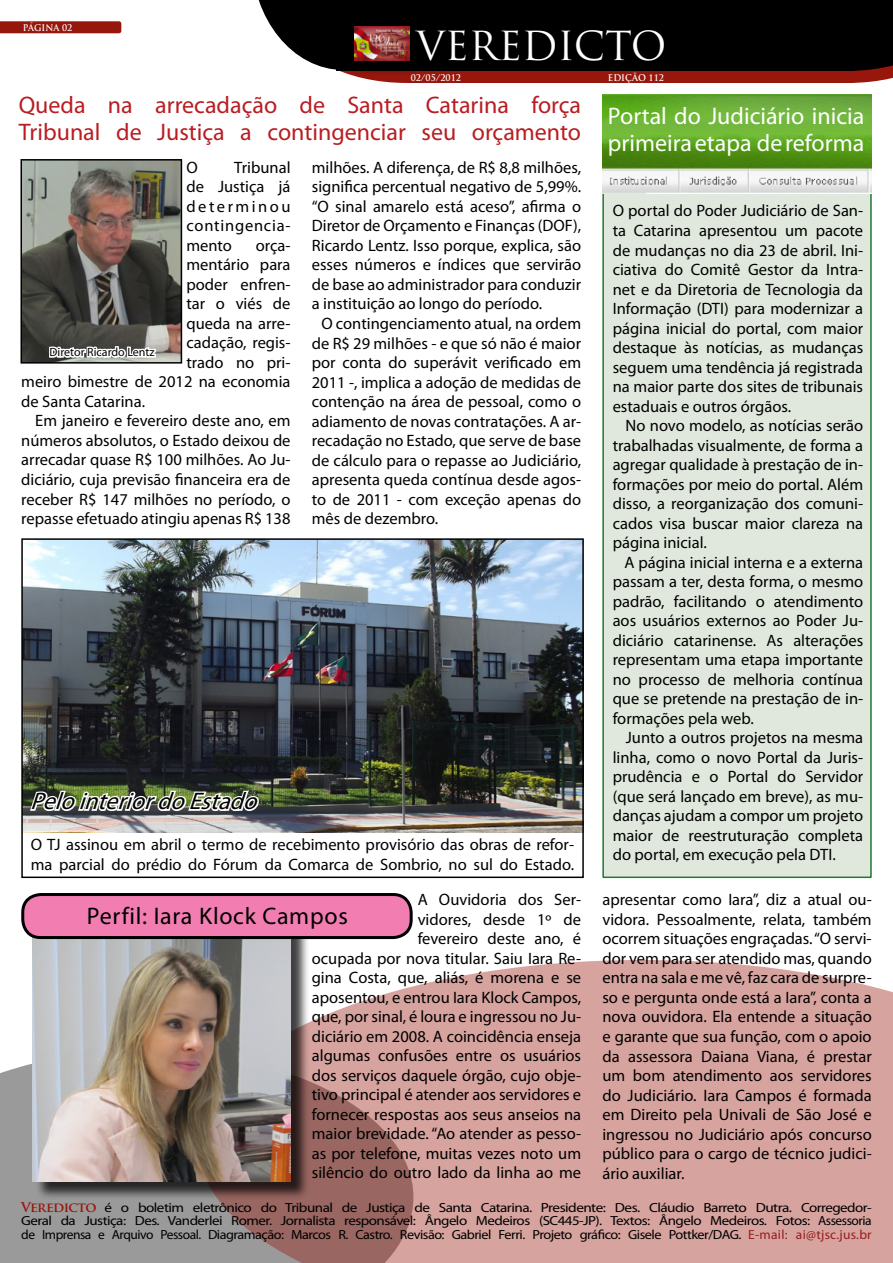
<style>
.page{position:relative;width:893px;height:1263px;background:#fff}
.page>*{position:absolute;margin:0;border:0;box-sizing:border-box;transform-origin:0 0}
.t1{font:39px "Trajan Pro";letter-spacing:-.005em;color:#fff}
.t2{font:24px/27px "Myriad Pro";color:#b91d22}
.t3{font:24px/27px "Myriad Pro";color:#fff}
.t4{font:24px "Myriad Pro";letter-spacing:.03em;color:#000}
.t5{font:italic 24px "Myriad Pro";color:#000}
.t6{font:16.5px/19.5px "Myriad Pro";color:#000;text-align:justify}
.t7{font:13.2px/13.5px "Myriad Pro";letter-spacing:-.035em;color:#000;text-align:justify;scale:1.14 1}
.t8{font:12px "Myriad Pro";color:#000}
.t9{font:700 9px "Trajan Pro";color:#fff;scale:.95 1}
.s1{font-family:"Trajan Pro";font-weight:700;color:#98160b}
.s2{color:#971c1f}
</style>
<div class="page">
<svg style="left:258px;top:0;width:150px;height:83px"></svg>
<div style="left:408px;top:68px;width:445px;height:15px;background:#98170c"></div>
<svg style="left:723px;top:0;width:170px;height:83px"></svg>
<div style="left:337px;top:0;width:517px;height:70px;background:#000"></div>
<div style="left:0;top:1050px;width:198px;height:213px;background:#9a9a9a"></div>
<svg style="left:0;top:21px;width:121px;height:12px"></svg>
<div style="left:350px;top:24px;width:73px;height:52px;background:#000;opacity:.75"></div>
<img style="left:354px;top:26px;width:55px;height:35px">
<img style="left:24px;top:162px;width:155px;height:199px">
<div style="left:21px;top:159px;width:161px;height:205px;border:2px solid #000"></div>
<div style="left:602px;top:96px;width:270px;height:782px;background:#e0e8dd;border:2px solid #227730"></div>
<img style="left:602px;top:95px;width:269px;height:98px">
<svg style="left:198px;top:960px;width:695px;height:303px;fill:#d6a39e"></svg>
<div style="left:34px;top:913px;width:276px;height:287px;background:#000;opacity:.75"></div>
<img style="left:33px;top:938px;width:258px;height:243px">
<div style="left:23px;top:894px;width:388px;height:43px;background:#f17db1;border-radius:18px"></div>
<div style="left:21px;top:893px;width:392px;height:46px;border:3px solid #000;border-radius:18px"></div>
<svg style="left:47px;top:303px;width:112px;height:61px"></svg>
<img style="left:24px;top:541px;width:557px;height:291px">
<div style="left:21px;top:538px;width:563px;height:340px;border:2px solid #000"></div>
<img style="left:28px;top:788px;width:234px;height:35px">
<p class="t9" style="left:23px;top:22px;width:27px">página</p>
<p class="t9" style="left:62px;top:22px;width:12px">02</p>
<h1 class="t1" style="left:416px;top:21px;width:252px">VEREDICTO</h1>
<p class="t9" style="left:411px;top:72px;width:54px">02/05/2012</p>
<p class="t9" style="left:608px;top:72px;width:61px">EDIÇÃO 112</p>
<h2 class="t2" style="left:19px;top:91px;width:564px">Queda na arrecadação de Santa Catarina força<br>Tribunal de Justiça a contingenciar seu orçamento</h2>
<p class="t6" style="left:186px;top:157px;width:13px">O</p>
<p class="t6" style="left:312px;top:157px;width:271px">milhões. A diferença, de R$ 8,8 milhões,</p>
<p class="t6" style="left:312px;top:177px;width:271px">significa percentual negativo de 5,99%.</p>
<p class="t6" style="left:312px;top:196px;width:271px">“O sinal amarelo está aceso”, afirma o</p>
<p class="t6" style="left:312px;top:216px;width:271px">Diretor de Orçamento e Finanças (DOF),</p>
<p class="t6" style="left:312px;top:235px;width:271px">Ricardo Lentz. Isso porque, explica, são</p>
<p class="t6" style="left:312px;top:255px;width:271px">esses números e índices que servirão</p>
<p class="t6" style="left:312px;top:274px;width:271px">de base ao administrador para conduzir</p>
<p class="t6" style="left:312px;top:294px;width:232px">a instituição ao longo do período.</p>
<p class="t6" style="left:321px;top:313px;width:261px">O contingenciamento atual, na ordem</p>
<p class="t6" style="left:312px;top:333px;width:271px">de R$ 29 milhões - e que só não é maior</p>
<p class="t6" style="left:312px;top:352px;width:271px">por conta do superávit verificado em</p>
<p class="t6" style="left:312px;top:372px;width:271px">2011 -, implica a adoção de medidas de</p>
<p class="t6" style="left:312px;top:391px;width:271px">contenção na área de pessoal, como o</p>
<p class="t6" style="left:312px;top:411px;width:271px">adiamento de novas contratações. A ar-</p>
<p class="t6" style="left:312px;top:430px;width:271px">recadação no Estado, que serve de base</p>
<p class="t6" style="left:312px;top:450px;width:271px">de cálculo para o repasse ao Judiciário,</p>
<p class="t6" style="left:312px;top:469px;width:271px">apresenta queda contínua desde agos-</p>
<p class="t6" style="left:312px;top:489px;width:271px">to de 2011 - com exceção apenas do</p>
<p class="t6" style="left:312px;top:508px;width:128px">mês de dezembro.</p>
<p class="t6" style="left:186px;top:157px;width:106px;text-indent:48px">Tribunal de Justiça já determinou contingencia&shy;mento</p>
<p class="t6" style="left:256px;top:235px;width:36px">orça-</p>
<p class="t6" style="left:186px;top:255px;width:106px">mentário para</p>
<p class="t6" style="left:186px;top:274px;width:106px">poder enfren-</p>
<p class="t6" style="left:186px;top:294px;width:106px">tar o viés de</p>
<p class="t6" style="left:186px;top:313px;width:106px">queda na arre-</p>
<p class="t6" style="left:186px;top:333px;width:106px">cadação, regis-</p>
<p class="t6" style="left:186px;top:352px;width:106px">trado no pri-</p>
<p class="t6" style="left:21px;top:372px;width:271px">meiro bimestre de 2012 na economia</p>
<p class="t6" style="left:21px;top:391px;width:125px">de Santa Catarina.</p>
<p class="t6" style="left:35px;top:411px;width:257px">Em janeiro e fevereiro deste ano, em</p>
<p class="t6" style="left:21px;top:430px;width:271px">números absolutos, o Estado deixou de</p>
<p class="t6" style="left:21px;top:450px;width:271px">arrecadar quase R$ 100 milhões. Ao Ju-</p>
<p class="t6" style="left:21px;top:469px;width:271px">diciário, cuja previsão financeira era de</p>
<p class="t6" style="left:21px;top:489px;width:271px">receber R$ 147 milhões no período, o</p>
<p class="t6" style="left:21px;top:508px;width:271px">repasse efetuado atingiu apenas R$ 138</p>
<p class="t8" style="left:50px;top:345px;width:107px">Diretor Ricardo Lentz</p>
<h2 class="t5" style="left:30px;top:786px;width:237px">PelointeriordoEstado</h2>
<p class="t6" style="left:31px;top:834px;width:545px">O TJ assinou em abril o termo de recebimento provisório das obras de refor&shy;ma parcial do prédio do Fórum da Comarca de Sombrio, no sul do Estado.</p>
<h2 class="t3" style="left:608px;top:102px;width:258px">Portal do Judiciário inicia primeira etapa de reforma</h2>
<p class="t6" style="left:613px;top:201px;width:252px">O portal do Poder Judiciário de San&shy;ta Catarina apresentou um pacote de mudanças no dia 23 de abril. Ini&shy;ciativa do Comitê Gestor da Intra&shy;net e da Diretoria de Tecnologia da Informação (DTI) para modernizar a página inicial do portal, com maior destaque às notícias, as mudanças seguem uma tendência já registrada na maior parte dos sites de tribunais estaduais e outros órgãos.</p>
<p class="t6" style="left:613px;top:415px;width:252px;text-indent:13px">No novo modelo, as notícias serão trabalhadas visualmente, de forma a agregar qualidade à prestação de in&shy;formações por meio do portal. Além disso, a reorganização dos comuni&shy;cados visa buscar maior clareza na página inicial.</p>
<p class="t6" style="left:613px;top:552px;width:252px;text-indent:12px">A página inicial interna e a externa passam a ter, desta forma, o mesmo padrão, facilitando o atendimento aos usuários externos ao Poder Ju&shy;diciário catarinense. As alterações representam uma etapa importante no processo de melhoria contínua que se pretende na prestação de in&shy;formações pela web.</p>
<p class="t6" style="left:613px;top:728px;width:252px;text-indent:13px">Junto a outros projetos na mesma linha, como o novo Portal da Juris&shy;prudência e o Portal do Servidor (que será lançado em breve), as mu&shy;danças ajudam a compor um projeto maior de reestruturação completa do portal, em execução pela DTI.</p>
<p class="t6" style="left:312px;top:890px;width:271px;text-align:right">A Ouvidoria dos Ser-<br>vidores, desde 1º de<br>fevereiro deste ano, é<br>ocupada por nova titular. Saiu Iara Re&shy;gina Costa, que, aliás, é morena e se aposentou, e entrou Iara Klock Campos, que, por sinal, é loura e ingressou no Ju&shy;diciário em 2008. A coincidência enseja algumas confusões entre os usuários dos serviços daquele órgão, cujo obje&shy;tivo principal é atender aos servidores e fornecer respostas aos seus anseios na maior brevidade. “Ao atender as pesso&shy;as por telefone, muitas vezes noto um silêncio do outro lado da linha ao me</p>
<p class="t6" style="left:602px;top:890px;width:271px">apresentar como Iara”, diz a atual ou&shy;vidora. Pessoalmente, relata, também ocorrem situações engraçadas. “O servi&shy;dor vem para ser atendido mas, quando entra na sala e me vê, faz cara de surpre&shy;so e pergunta onde está a Iara”, conta a nova ouvidora. Ela entende a situação e garante que sua função, com o apoio da assessora Daiana Viana, é prestar um bom atendimento aos servidores do Judiciário. Iara Campos é formada em Direito pela Univali de São José e ingressou no Judiciário após concurso público para o cargo de técnico judici&shy;ário auxiliar.</p>
<h2 class="t4" style="left:87px;top:901px;width:262px">Perfil: Iara Klock Campos</h2>
<p class="t7" style="left:21px;top:1200px;width:747px"><span class="s1">Veredicto</span> é o boletim eletrônico do Tribunal de Justiça de Santa Catarina. Presidente: Des. Cláudio Barreto Dutra. Corregedor-Geral da Justiça: Des. Vanderlei Romer. Jornalista responsável: Ângelo Medeiros (SC445-JP). Textos: Ângelo Medeiros. Fotos: Assessoria de Imprensa e Arquivo Pessoal. Diagramação: Marcos R. Castro. Revisão: Gabriel Ferri. Projeto gráfico: Gisele Pottker/DAG. <span class="s2">E-mail: ai@tjsc.jus.br</span></p>
</div>
